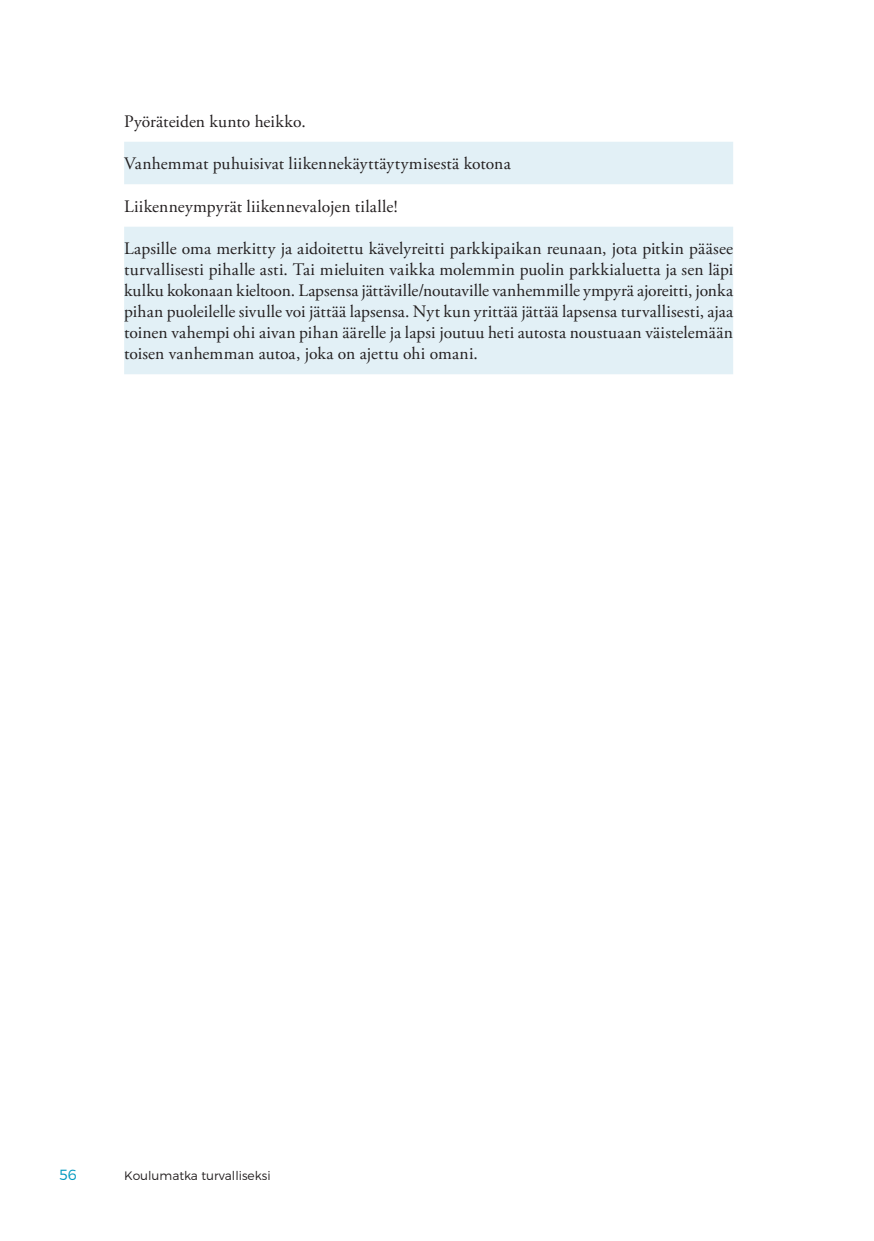
<style>
.page{position:relative;width:874px;height:1241px;background:#fff}
.page>*{position:absolute;margin:0;border:0;box-sizing:border-box;transform-origin:0 0}
.t1{font:17.5px/21px "Adobe Garamond Pro";letter-spacing:.005em;color:#231f20;text-align:justify}
.t2{font:300 14.7px "Montserrat";color:#0099bf}
.t3{font:300 12.25px "Montserrat";color:#231f20}
</style>
<div class="page">
<svg style="left:124px;top:142px;width:608px;height:232px;fill:#e2f0f6"></svg>
<p class="t1" style="left:124px;top:111px;width:183px">Pyöräteiden kunto heikko.</p>
<p class="t1" style="left:124px;top:154px;width:388px">Vanhemmat puhuisivat liikennekäyttäytymisestä kotona</p>
<p class="t1" style="left:124px;top:196px;width:275px">Liikenneympyrät liikennevalojen tilalle!</p>
<p class="t1" style="left:124px;top:239px;width:610px">Lapsille oma merkitty ja aidoitettu kävelyreitti parkkipaikan reunaan, jota pitkin pääsee turvallisesti pihalle asti. Tai mieluiten vaikka molemmin puolin parkkialuetta ja sen läpi kulku kokonaan kieltoon. Lapsensa jättäville/noutaville vanhemmille ympyrä ajoreitti, jonka pihan puoleilelle sivulle voi jättää lapsensa. Nyt kun yrittää jättää lapsensa turvallisesti, ajaa toinen vahempi ohi aivan pihan äärelle ja lapsi joutuu heti autosta noustuaan väistelemään toisen vanhemman autoa, joka on ajettu ohi omani.</p>
<p class="t2" style="left:60px;top:1165px;width:19px">56</p>
<p class="t3" style="left:124px;top:1167px;width:148px">Koulumatka turvalliseksi</p>
</div>
